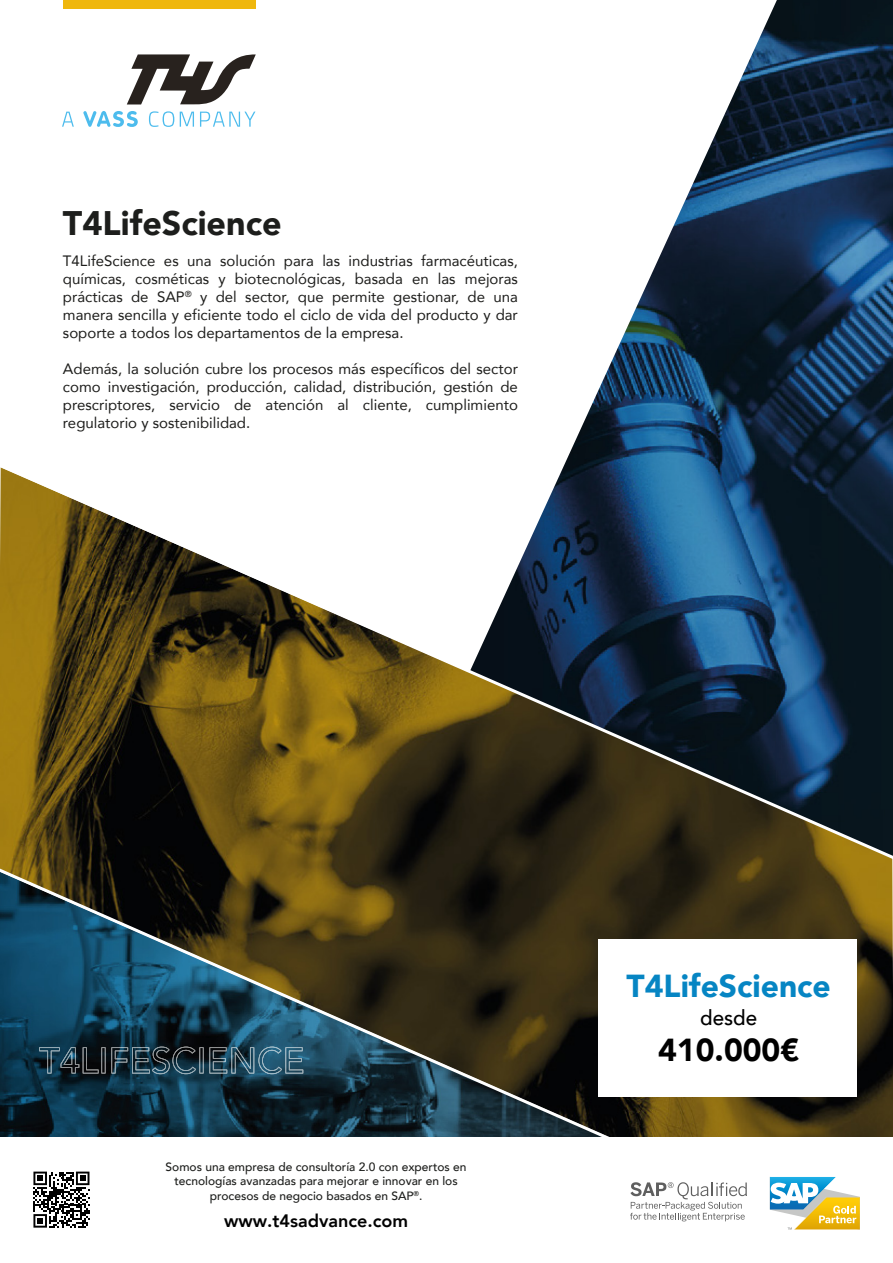
<style>
.page{position:relative;width:893px;height:1263px;background:#fff}
.page>*{position:absolute;margin:0;border:0;box-sizing:border-box;transform-origin:0 0}
.t1{font:900 34.05px "Avenir";color:#1d1e1c}
.t2{font:900 31.8px "Avenir";color:#0685c3}
.t3{font:900 31.8px "Avenir";color:#000}
.t4{font:500 21.15px "Avenir";color:#000}
.t5{font:800 18px "Avenir";color:#000}
.t6{font:15px/18px "Avenir";color:#1d1d1b;text-align:justify}
.t7{font:500 12px/14.4px "Avenir";color:#1d1e1c;text-align:center}
</style>
<div class="page">
<img style="left:0;top:859px;width:893px;height:278px">
<img style="left:564px;top:0;width:329px;height:464px">
<svg style="left:0;top:464px;width:893px;height:395px"></svg>
<svg style="left:0;top:869px;width:661px;height:268px;background:#273532"></svg>
<img style="left:366px;top:1030px;width:123px;height:54px">
<img style="left:488px;top:1084px;width:121px;height:53px">
<img style="left:699px;top:0;width:78px;height:170px">
<svg style="left:630px;top:1182px;width:117px;height:39px"></svg>
<svg style="left:33px;top:1171px;width:57px;height:57px"></svg>
<svg style="left:770px;top:1177px;width:90px;height:53px"></svg>
<div style="left:63px;top:0;width:192px;height:9px;background:#efb70d"></div>
<div style="left:598px;top:939px;width:259px;height:157px;background:#fff"></div>
<svg style="left:62px;top:112px;width:12px;height:15px"></svg>
<svg style="left:83px;top:111px;width:55px;height:16px"></svg>
<svg style="left:149px;top:111px;width:25px;height:16px"></svg>
<svg style="left:180px;top:112px;width:14px;height:15px"></svg>
<svg style="left:200px;top:112px;width:55px;height:15px"></svg>
<svg style="left:127px;top:54px;width:129px;height:50px"></svg>
<h1 class="t1" style="left:63px;top:203px;width:220px">T4LifeScience</h1>
<p class="t6" style="left:63px;top:253px;width:456px">T4LifeScience es una solución para las industrias farmacéuticas, químicas, cosméticas y biotecnológicas, basada en las mejoras prácticas de SAP<sup>®</sup> y del sector, que permite gestionar, de una manera sencilla y eficiente todo el ciclo de vida del producto y dar soporte a todos los departamentos de la empresa.</p>
<p class="t6" style="left:63px;top:361px;width:456px">Además, la solución cubre los procesos más específicos del sector como investigación, producción, calidad, distribución, gestión de prescriptores, servicio de atención al cliente, cumplimiento regulatorio y sostenibilidad.</p>
<p class="t7" style="left:166px;top:1161px;width:303px">Somos una empresa de consultoría 2.0 con expertos en tecnologías avanzadas para mejorar e innovar en los procesos de negocio basados en SAP<sup>®</sup>.</p>
<p class="t5" style="left:224px;top:1213px;width:185px">www.t4sadvance.com</p>
<h2 class="t2" style="left:627px;top:968px;width:206px">T4LifeScience</h2>
<h3 class="t4" style="left:700px;top:1009px;width:59px">desde</h3>
<h2 class="t3" style="left:658px;top:1031px;width:143px">410.000€</h2>
</div>
